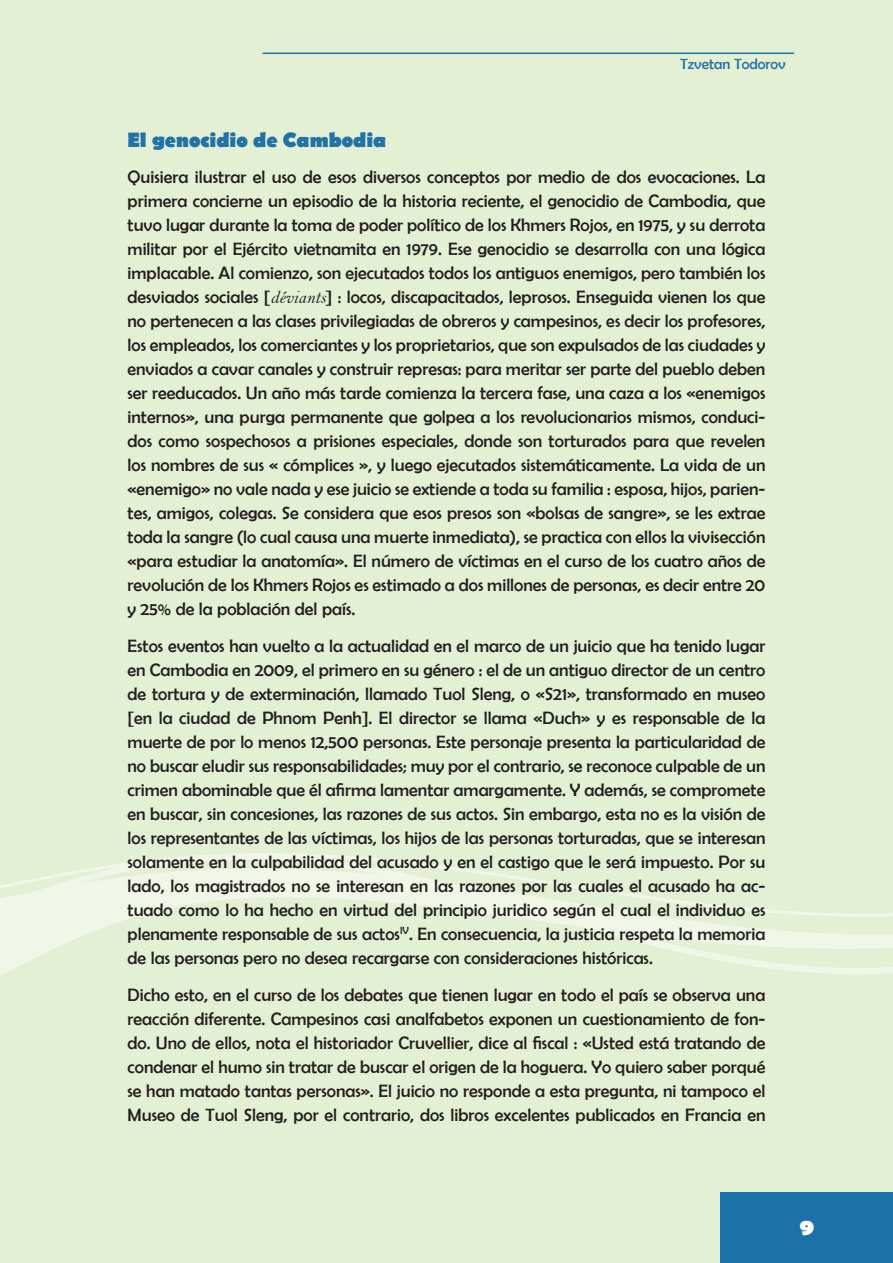
<style>
.page{position:relative;width:893px;height:1263px;background:#e4f0d4}
.page>*{position:absolute;margin:0;border:0;box-sizing:border-box;transform-origin:0 0}
.t1{font:700 24px "Berlin Sans FB";color:#fff}
.t2{font:700 21px "Berlin Sans FB";color:#2172a7}
.t3{font:18px/24px "Berlin Sans FB";color:#231f20;text-align:justify}
.t4{font:15px "Berlin Sans FB";color:#2172a7}
.s1{font-family:"Bell MT Italic"}
</style>
<div class="page">
<div style="left:721px;top:1193px;width:172px;height:70px;background:#1c72a8"></div>
<hr style="left:263px;top:53px;width:531px;height:1px;background:#1c72a8">
<svg style="left:0;top:853px;width:893px;height:125px"></svg>
<p class="t4" style="left:680px;top:56px;width:107px">Tzvetan Todorov</p>
<p class="t2" style="left:128px;top:128px;width:260px">El genocidio de Cambodia</p>
<p class="t3" style="left:128px;top:165px;width:639px">Quisiera ilustrar el uso de esos diversos conceptos por medio de dos evocaciones. La primera concierne un episodio de la historia reciente, el genocidio de Cambodia, que tuvo lugar durante la toma de poder político de los Khmers Rojos, en 1975, y su derrota militar por el Ejército vietnamita en 1979. Ese genocidio se desarrolla con una lógica implacable. Al comienzo, son ejecutados todos los antiguos enemigos, pero también los desviados sociales [<span class="s1">déviants</span>] : locos, discapacitados, leprosos. Enseguida vienen los que no pertenecen a las clases privilegiadas de obreros y campesinos, es decir los profesores, los empleados, los comerciantes y los proprietarios, que son expulsados de las ciudades y enviados a cavar canales y construir represas: para meritar ser parte del pueblo deben ser reeducados. Un año más tarde comienza la tercera fase, una caza a los «enemigos internos», una purga permanente que golpea a los revolucionarios mismos, conduci&shy;dos como sospechosos a prisiones especiales, donde son torturados para que revelen los nombres de sus « cómplices », y luego ejecutados sistemáticamente. La vida de un «enemigo» no vale nada y ese juicio se extiende a toda su familia : esposa, hijos, parien&shy;tes, amigos, colegas. Se considera que esos presos son «bolsas de sangre», se les extrae toda la sangre (lo cual causa una muerte inmediata), se practica con ellos la vivisección «para estudiar la anatomía». El número de víctimas en el curso de los cuatro años de revolución de los Khmers Rojos es estimado a dos millones de personas, es decir entre 20 y 25% de la población del país.</p>
<p class="t3" style="left:128px;top:634px;width:639px">Estos eventos han vuelto a la actualidad en el marco de un juicio que ha tenido lugar en Cambodia en 2009, el primero en su género : el de un antiguo director de un centro de tortura y de exterminación, llamado Tuol Sleng, o «S21», transformado en museo [en la ciudad de Phnom Penh]. El director se llama «Duch» y es responsable de la muerte de por lo menos 12,500 personas. Este personaje presenta la particularidad de no buscar eludir sus responsabilidades; muy por el contrario, se reconoce culpable de un crimen abominable que él afirma lamentar amargamente. Y además, se compromete en buscar, sin concesiones, las razones de sus actos. Sin embargo, esta no es la visión de los representantes de las víctimas, los hijos de las personas torturadas, que se interesan solamente en la culpabilidad del acusado y en el castigo que le será impuesto. Por su lado, los magistrados no se interesan en las razones por las cuales el acusado ha ac&shy;tuado como lo ha hecho en virtud del principio juridico según el cual el individuo es plenamente responsable de sus actos<sup>IV</sup>. En consecuencia, la justicia respeta la memoria de las personas pero no desea recargarse con consideraciones históricas.</p>
<p class="t3" style="left:128px;top:983px;width:639px">Dicho esto, en el curso de los debates que tienen lugar en todo el país se observa una reacción diferente. Campesinos casi analfabetos exponen un cuestionamiento de fon&shy;do. Uno de ellos, nota el historiador Cruvellier, dice al fiscal : «Usted está tratando de condenar el humo sin tratar de buscar el origen de la hoguera. Yo quiero saber porqué se han matado tantas personas». El juicio no responde a esta pregunta, ni tampoco el Museo de Tuol Sleng, por el contrario, dos libros excelentes publicados en Francia en</p>
<h1 class="t1" style="left:800px;top:1213px;width:16px">9</h1>
</div>
